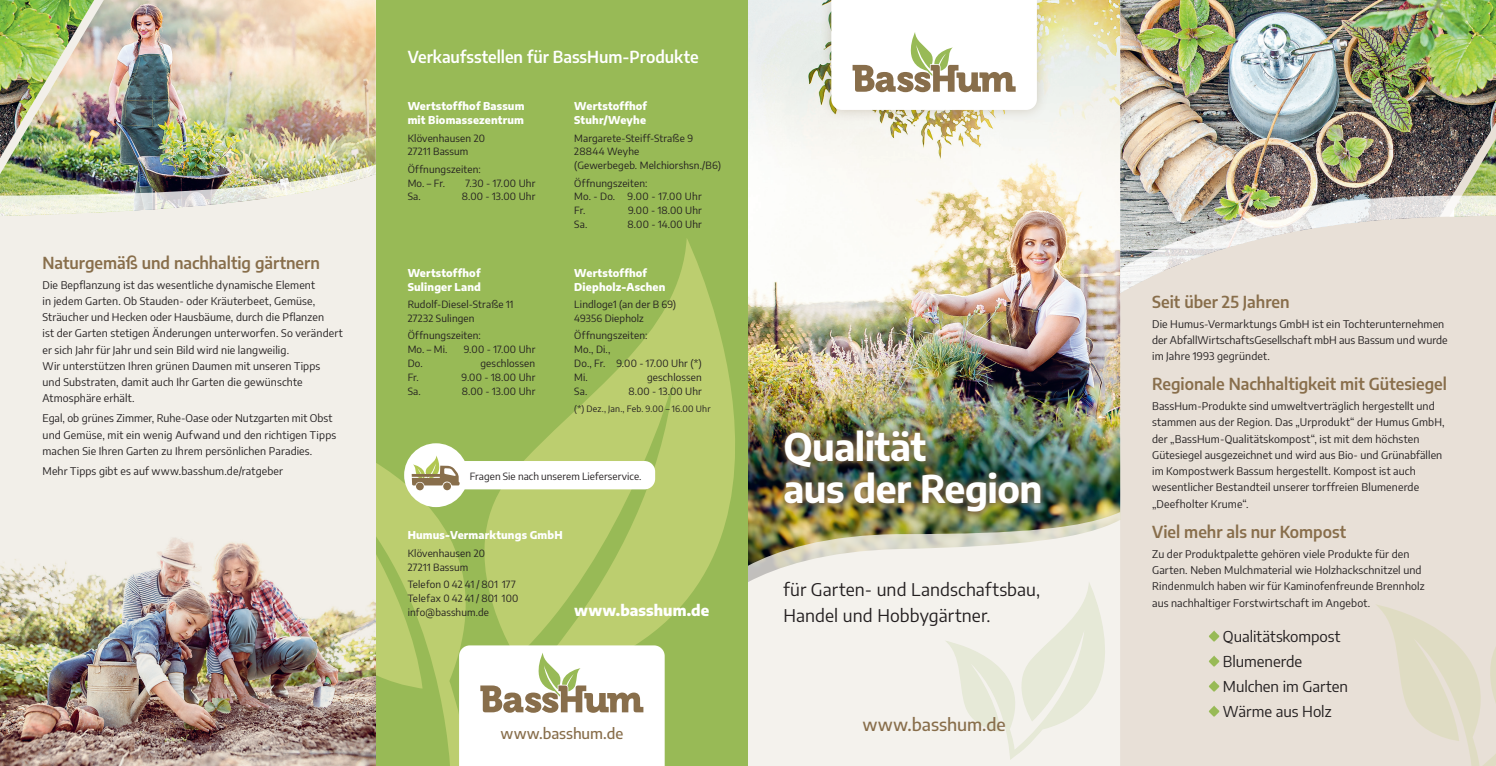
<style>
.page{position:relative;width:1496px;height:766px;background:#fff}
.page>*{position:absolute;margin:0;border:0;box-sizing:border-box;transform-origin:0 0}
.t1{font:700 37.5px/42.5px "Encode Sans";letter-spacing:-.015em;color:#fff}
.t2{font:17.5px/26.2px "Encode Sans";letter-spacing:.005em;color:#231f20}
.t3{font:500 17.5px "Encode Sans";letter-spacing:-.005em;color:#886e4b}
.t4{font:600 16.25px "Encode Sans";color:#886e4b}
.t5{font:600 16.25px "Encode Sans";color:#fff}
.t6{font:15px/25px "Encode Sans";letter-spacing:-.005em;color:#231f20}
.t7{font:800 15px "Encode Sans";letter-spacing:.005em;color:#fff}
.t8{font:500 15px "Encode Sans";letter-spacing:-.005em;color:#886e4b}
.t9{font:10.62px/16.2px "Encode Sans";letter-spacing:.015em;color:#231f20}
.t10{font:800 10.62px/13.8px "Encode Sans";letter-spacing:.015em;color:#fff}
.t11{font:10px/13.8px "Encode Sans";letter-spacing:.015em;color:#231f20}
.t12{font:8.75px "Encode Sans";letter-spacing:.02em;color:#231f20}
</style>
<div class="page">
<div style="left:376px;top:0;width:372px;height:765px;background:#98ba56"></div>
<svg style="left:376px;top:239px;width:359px;height:526px"></svg>
<div style="left:1120px;top:0;width:375px;height:765px;background:#e8e0d7"></div>
<div style="left:0;top:0;width:376px;height:765px;background:#f2efe9"></div>
<img style="left:0;top:0;width:376px;height:161px">
<img style="left:0;top:161px;width:376px;height:55px">
<img style="left:748px;top:0;width:372px;height:512px">
<svg style="left:748px;top:512px;width:372px;height:253px;background:#e5e3d7"></svg>
<svg style="left:944px;top:581px;width:176px;height:178px;background:#efefe5"></svg>
<svg style="left:1377px;top:605px;width:118px;height:160px"></svg>
<img style="left:0;top:538px;width:376px;height:227px">
<img style="left:1120px;top:0;width:329px;height:161px">
<img style="left:1449px;top:0;width:46px;height:161px">
<img style="left:1453px;top:138px;width:42px;height:23px">
<div style="left:819px;top:0;width:229px;height:122px;background:#886e4b;opacity:.3"></div>
<svg style="left:459px;top:645px;width:205px;height:120px;background:#f0eee7"></svg>
<svg style="left:831px;top:0;width:205px;height:110px"></svg>
<img style="left:777px;top:423px;width:271px;height:96px">
<svg style="left:1209px;top:630px;width:10px;height:11px"></svg>
<svg style="left:1209px;top:655px;width:10px;height:11px"></svg>
<svg style="left:1208px;top:680px;width:11px;height:11px"></svg>
<svg style="left:1208px;top:705px;width:11px;height:11px"></svg>
<img style="left:1120px;top:161px;width:375px;height:132px">
<div style="left:453px;top:461px;width:202px;height:28px;background:#fff;border-radius:11px"></div>
<div style="left:404px;top:443px;width:64px;height:64px;background:#fff;border-radius:50%"></div>
<div style="left:443px;top:482px;width:8px;height:8px;background:#886e4b;border-radius:50%"></div>
<div style="left:416px;top:482px;width:8px;height:8px;background:#886e4b;border-radius:50%"></div>
<svg style="left:412px;top:455px;width:48px;height:30px"></svg>
<h3 class="t4" style="left:43px;top:250px;width:279px">Naturgemäß und nachhaltig gärtnern</h3>
<p class="t9" style="left:43px;top:276px;width:302px">Die Bepflanzung ist das wesentliche dynamische Element<br>in jedem Garten. Ob Stauden- oder Kräuterbeet, Gemüse, Sträucher und Hecken oder Hausbäume, durch die Pflanzen<br>ist der Garten stetigen Änderungen unterworfen. So verändert er sich Jahr für Jahr und sein Bild wird nie langweilig.<br>Wir unterstützen Ihren grünen Daumen mit unseren Tipps<br>und Substraten, damit auch Ihr Garten die gewünschte Atmosphäre erhält.</p>
<p class="t9" style="left:43px;top:409px;width:295px">Egal, ob grünes Zimmer, Ruhe-Oase oder Nutzgarten mit Obst und Gemüse, mit ein wenig Aufwand und den richtigen Tipps machen Sie Ihren Garten zu Ihrem persönlichen Paradies.</p>
<p class="t9" style="left:43px;top:462px;width:242px">Mehr Tipps gibt es auf www.basshum.de/ratgeber</p>
<h3 class="t5" style="left:407px;top:45px;width:292px">Verkaufsstellen für BassHum-Produkte</h3>
<p class="t10" style="left:407px;top:98px;width:118px">Wertstoffhof Bassum mit Biomassezentrum</p>
<p class="t11" style="left:407px;top:130px;width:79px">Klövenhausen 20<br>27211 Bassum</p>
<p class="t11" style="left:407px;top:162px;width:75px">Öffnungszeiten:<br>Mo. – Fr.</p>
<p class="t11" style="left:465px;top:175px;width:71px">7.30 - 17.00 Uhr</p>
<p class="t11" style="left:407px;top:189px;width:15px">Sa.</p>
<p class="t11" style="left:462px;top:189px;width:75px">8.00 - 13.00 Uhr</p>
<p class="t10" style="left:407px;top:265px;width:75px">Wertstoffhof<br>Sulinger Land</p>
<p class="t11" style="left:407px;top:297px;width:107px">Rudolf-Diesel-Straße 11<br>27232 Sulingen</p>
<p class="t11" style="left:407px;top:328px;width:75px">Öffnungszeiten:<br>Mo. – Mi.</p>
<p class="t11" style="left:463px;top:342px;width:73px">9.00 - 17.00 Uhr</p>
<p class="t11" style="left:407px;top:356px;width:17px">Do.</p>
<p class="t11" style="left:480px;top:356px;width:56px">geschlossen</p>
<p class="t11" style="left:407px;top:369px;width:13px">Fr.</p>
<p class="t11" style="left:461px;top:369px;width:75px">9.00 - 18.00 Uhr</p>
<p class="t11" style="left:407px;top:383px;width:15px">Sa.</p>
<p class="t11" style="left:462px;top:383px;width:75px">8.00 - 13.00 Uhr</p>
<p class="t10" style="left:574px;top:98px;width:74px">Wertstoffhof<br>Stuhr/Weyhe</p>
<p class="t11" style="left:574px;top:130px;width:148px">Margarete-Steiff-Straße 9<br>28844 Weyhe<br>(Gewerbegeb. Melchiorshsn./B6)</p>
<p class="t11" style="left:574px;top:175px;width:129px">Öffnungszeiten:<br>Mo. - Do. 9.00 - 17.00 Uhr<br>Fr.</p>
<p class="t11" style="left:628px;top:203px;width:75px">9.00 - 18.00 Uhr</p>
<p class="t11" style="left:574px;top:217px;width:15px">Sa.</p>
<p class="t11" style="left:627px;top:217px;width:76px">8.00 - 14.00 Uhr</p>
<p class="t10" style="left:574px;top:265px;width:93px">Wertstoffhof<br>Diepholz-Aschen</p>
<p class="t11" style="left:574px;top:297px;width:103px">Lindloge1 (an der B 69)<br>49356 Diepholz</p>
<p class="t11" style="left:574px;top:328px;width:129px">Öffnungszeiten:<br>Mo., Di.,<br>Do., Fr. 9.00 - 17.00 Uhr (*)<br>Mi.</p>
<p class="t11" style="left:647px;top:369px;width:56px">geschlossen</p>
<p class="t11" style="left:574px;top:383px;width:15px">Sa.</p>
<p class="t11" style="left:628px;top:383px;width:75px">8.00 - 13.00 Uhr</p>
<p class="t12" style="left:574px;top:402px;width:138px">(*) Dez., Jan., Feb. 9.00 – 16.00 Uhr</p>
<p class="t11" style="left:469px;top:468px;width:173px">Fragen Sie nach unserem Lieferservice.</p>
<p class="t10" style="left:407px;top:527px;width:157px">Humus-Vermarktungs GmbH</p>
<p class="t11" style="left:407px;top:545px;width:79px">Klövenhausen 20<br>27211 Bassum</p>
<p class="t11" style="left:407px;top:577px;width:112px">Telefon 0 42 41 / 801 177<br>Telefax 0 42 41 / 801 100 info@basshum.de</p>
<h3 class="t7" style="left:574px;top:598px;width:136px">www.basshum.de</h3>
<h3 class="t8" style="left:500px;top:722px;width:124px">www.basshum.de</h3>
<h1 class="t1" style="left:783px;top:423px;width:260px">Qualität<br>aus der Region</h1>
<h2 class="t2" style="left:783px;top:575px;width:258px">für Garten- und Landschaftsbau,<br>Handel und Hobbygärtner.</h2>
<h2 class="t3" style="left:862px;top:711px;width:145px">www.basshum.de</h2>
<h3 class="t4" style="left:1152px;top:289px;width:139px">Seit über 25 Jahren</h3>
<p class="t9" style="left:1152px;top:315px;width:297px">Die Humus-Vermarktungs GmbH ist ein Tochterunternehmen der AbfallWirtschaftsGesellschaft mbH aus Bassum und wurde im Jahre 1993 gegründet.</p>
<h3 class="t4" style="left:1152px;top:372px;width:296px">Regionale Nachhaltigkeit mit Gütesiegel</h3>
<p class="t9" style="left:1152px;top:397px;width:294px">BassHum-Produkte sind umweltverträglich hergestellt und stammen aus der Region. Das „Urprodukt“ der Humus GmbH, der „BassHum-Qualitätskompost“, ist mit dem höchsten Gütesiegel ausgezeichnet und wird aus Bio- und Grünabfällen im Kompostwerk Bassum hergestellt. Kompost ist auch wesentlicher Bestandteil unserer torffreien Blumenerde „Deefholter Krume“.</p>
<h3 class="t4" style="left:1152px;top:519px;width:195px">Viel mehr als nur Kompost</h3>
<p class="t9" style="left:1152px;top:545px;width:274px">Zu der Produktpalette gehören viele Produkte für den Garten. Neben Mulchmaterial wie Holzhackschnitzel und Rindenmulch haben wir für Kaminofenfreunde Brennholz aus nachhaltiger Forstwirtschaft im Angebot.</p>
<h3 class="t6" style="left:1222px;top:622px;width:126px">Qualitätskompost<br>Blumenerde<br>Mulchen im Garten<br>Wärme aus Holz</h3>
</div>
